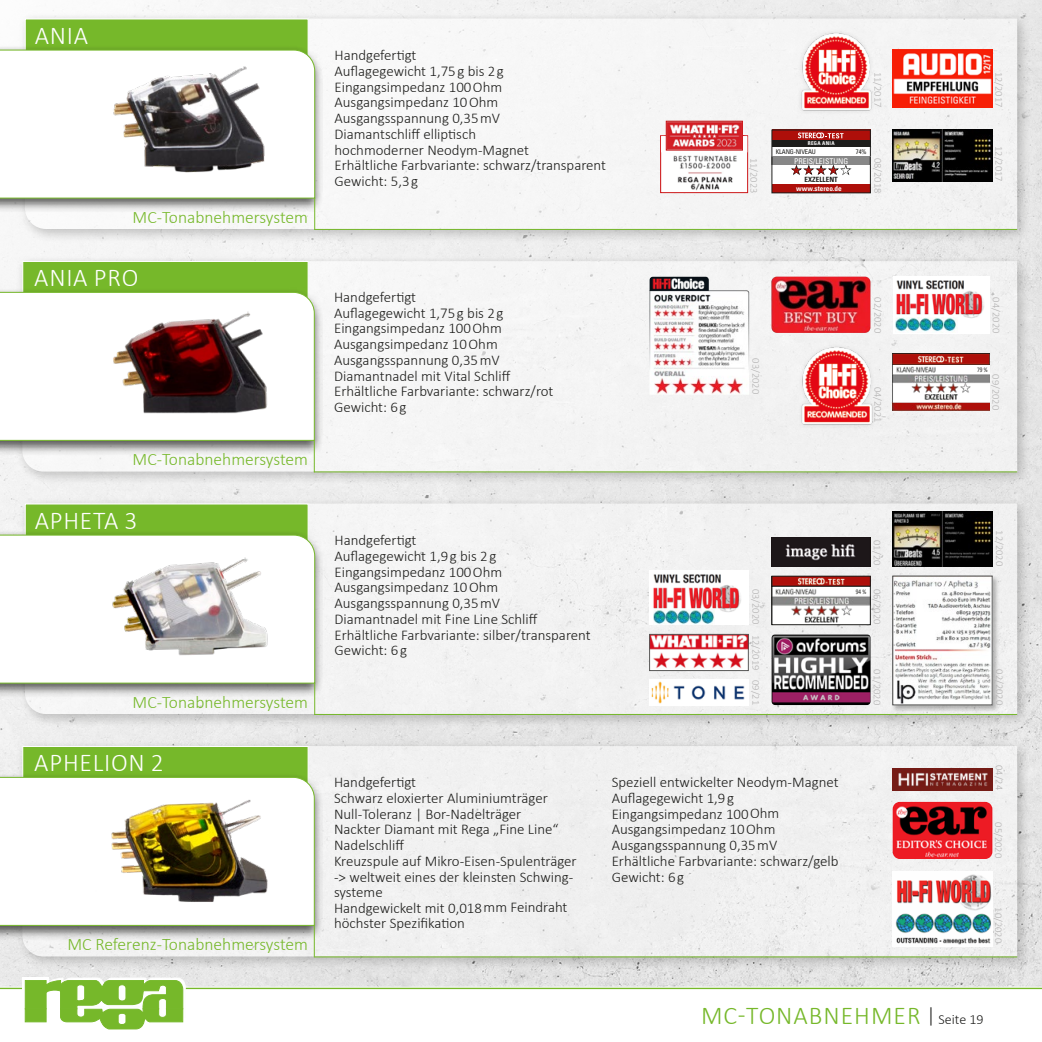
<style>
.page{position:relative;width:1042px;height:1042px;background:#fff}
.page>*{position:absolute;margin:0;border:0;box-sizing:border-box;transform-origin:0 0}
.t1{font:300 25.72px "Calibri";letter-spacing:.03em;color:#fff}
.t2{font:300 25.72px "Calibri";letter-spacing:.04em;color:#76b82a}
.t3{font:300 17.5px "Calibri";color:#76b82a}
.t4{font:300 14.88px/15.8px "Calibri";color:#1d1d1b}
.t5{font:11.2px "Zapf Dingbats ITC";color:#ae0f0a}
.t6{font:300 10.5px "Calibri";color:#b3b2b2}
.t7{font:condensed 7.88px "Univers LT Std";color:#fff}
.t8{font:700 condensed 7.17px "Univers LT Std";color:#fff}
.t9{font:700 condensed 7.17px "Univers LT Std";color:#1d1d1b}
.t10{font:7px "Calibri";color:#1d1d1b;scale:.75 1}
.t11{font:condensed 6.48px "Univers LT Std";letter-spacing:-.03em;color:#1d1d1b}
.t12{font:700 condensed 5.25px "Univers LT Std";letter-spacing:.06em;color:#fff}
.s1{color:#fff}
.s2{font-size:6.83px}
.s3{font-size:21px;color:#1d1d1b}
.s4{font-size:14px;color:#1d1d1b}
</style>
<div class="page">
<div style="left:0;top:0;width:1042px;height:1042px;background:linear-gradient(to right,#f2f2f2,#e2e2e2)"></div>
<div style="left:18px;top:12px;width:1013px;height:231px;background:#1d1d1b;opacity:.5"></div>
<div style="left:25px;top:19px;width:992px;height:210px;background:#f6f6f6"></div>
<div style="left:25px;top:19px;width:283px;height:155px;background:#76b82a"></div>
<div style="left:0;top:45px;width:324px;height:168px;background:#1d1d1b;opacity:.75"></div>
<div style="left:0;top:49px;width:316px;height:150px;background:#fff"></div>
<div style="left:0;top:988px;width:1042px;height:54px;background:#fff"></div>
<div style="left:15px;top:254px;width:1016px;height:232px;background:#1d1d1b;opacity:.5"></div>
<div style="left:22px;top:261px;width:995px;height:210px;background:#f4f4f4"></div>
<img style="left:892px;top:365px;width:97px;height:45px">
<div style="left:22px;top:261px;width:286px;height:167px;background:#76b82a;border:1px solid #fff"></div>
<hr style="left:314px;top:471px;width:703px;height:1px;background:#76b82a">
<hr style="left:314px;top:229px;width:703px;height:1px;background:#76b82a">
<hr style="left:314px;top:198px;width:1px;height:32px;background:#76b82a">
<div style="left:0;top:287px;width:323px;height:168px;background:#1d1d1b;opacity:.75"></div>
<div style="left:0;top:291px;width:315px;height:150px;background:#fff"></div>
<div style="left:18px;top:496px;width:1013px;height:232px;background:#1d1d1b;opacity:.5"></div>
<div style="left:25px;top:503px;width:992px;height:211px;background:#f2f2f2"></div>
<div style="left:25px;top:503px;width:283px;height:156px;background:#76b82a;border:1px solid #fff"></div>
<div style="left:0;top:530px;width:324px;height:168px;background:#1d1d1b;opacity:.75"></div>
<div style="left:0;top:534px;width:316px;height:150px;background:#fff"></div>
<div style="left:15px;top:739px;width:1016px;height:232px;background:#1d1d1b;opacity:.5"></div>
<div style="left:22px;top:746px;width:995px;height:210px;background:#f1f1f1"></div>
<div style="left:22px;top:746px;width:286px;height:167px;background:#76b82a;border:1px solid #fff"></div>
<hr style="left:314px;top:714px;width:703px;height:1px;background:#76b82a">
<hr style="left:314px;top:683px;width:1px;height:32px;background:#76b82a">
<img style="left:108px;top:65px;width:168px;height:120px">
<img style="left:102px;top:548px;width:183px;height:117px">
<img style="left:103px;top:308px;width:171px;height:118px">
<img style="left:892px;top:49px;width:100px;height:59px">
<img style="left:892px;top:130px;width:100px;height:52px">
<div style="left:771px;top:130px;width:99px;height:63px;background:#fff"></div>
<div style="left:772px;top:130px;width:98px;height:10px;background:#ae0f0a"></div>
<div style="left:772px;top:185px;width:98px;height:8px;background:#ae0f0a"></div>
<svg style="left:798px;top:132px;width:45px;height:6px"></svg>
<div style="left:771px;top:130px;width:99px;height:63px;border:1px solid #1d1d1b"></div>
<div style="left:772px;top:140px;width:98px;height:6px;background:#1d1d1b"></div>
<div style="left:772px;top:157px;width:98px;height:8px;background:#878787"></div>
<svg style="left:791px;top:164px;width:61px;height:11px"></svg>
<div style="left:892px;top:277px;width:97px;height:57px;background:#fff"></div>
<div style="left:797px;top:28px;width:79px;height:87px;background:#f3f3f3"></div>
<img style="left:800px;top:32px;width:72px;height:79px">
<img style="left:896px;top:280px;width:88px;height:38px">
<img style="left:895px;top:317px;width:62px;height:15px">
<img style="left:892px;top:872px;width:100px;height:75px">
<div style="left:0;top:772px;width:323px;height:168px;background:#1d1d1b;opacity:.75"></div>
<div style="left:0;top:776px;width:315px;height:150px;background:#fff"></div>
<img style="left:95px;top:772px;width:184px;height:147px">
<hr style="left:314px;top:956px;width:703px;height:1px;background:#76b82a">
<img style="left:771px;top:277px;width:99px;height:56px">
<img style="left:892px;top:354px;width:97px;height:11px">
<img style="left:892px;top:802px;width:100px;height:57px">
<img style="left:649px;top:290px;width:100px;height:105px">
<img style="left:892px;top:512px;width:100px;height:54px">
<div style="left:891px;top:575px;width:108px;height:137px;background:#1d1d1b;opacity:.3"></div>
<img style="left:894px;top:578px;width:96px;height:125px">
<div style="left:892px;top:576px;width:100px;height:129px;border:1px solid #575756"></div>
<img style="left:774px;top:578px;width:94px;height:6px">
<div style="left:772px;top:576px;width:98px;height:10px;border:1px solid #1d1d1b"></div>
<svg style="left:774px;top:588px;width:94px;height:35px"></svg>
<div style="left:772px;top:586px;width:98px;height:39px;border:1px solid #1d1d1b"></div>
<img style="left:771px;top:537px;width:99px;height:29px">
<img style="left:771px;top:634px;width:99px;height:71px">
<img style="left:649px;top:679px;width:99px;height:26px">
<img style="left:651px;top:636px;width:95px;height:33px">
<div style="left:649px;top:634px;width:99px;height:37px;border:1px solid #575756"></div>
<div style="left:649px;top:570px;width:99px;height:55px;background:#fff"></div>
<img style="left:653px;top:574px;width:88px;height:38px">
<img style="left:653px;top:610px;width:62px;height:14px">
<hr style="left:314px;top:440px;width:1px;height:32px;background:#76b82a">
<hr style="left:314px;top:925px;width:1px;height:32px;background:#76b82a">
<img style="left:649px;top:277px;width:60px;height:14px">
<div style="left:24px;top:976px;width:165px;height:42px;background:#e7e7e7"></div>
<svg style="left:0;top:977px;width:1042px;height:52px"></svg>
<div style="left:797px;top:342px;width:79px;height:87px;background:#f1f1f1"></div>
<img style="left:801px;top:346px;width:72px;height:80px">
<img style="left:892px;top:768px;width:100px;height:22px">
<img style="left:662px;top:152px;width:84px;height:39px">
<div style="left:660px;top:136px;width:88px;height:57px;border:1px solid #cd1719"></div>
<svg style="left:661px;top:136px;width:86px;height:16px"></svg>
<img style="left:668px;top:123px;width:72px;height:25px">
<div style="left:666px;top:121px;width:76px;height:29px;border:1px solid #cd1719"></div>
<h1 class="t1" style="left:35px;top:19px;width:55px">ANIA</h1>
<p class="t3" style="left:133px;top:206px;width:177px">MC-Tonabnehmersystem</p>
<h1 class="t1" style="left:34px;top:261px;width:106px">ANIA PRO</h1>
<p class="t3" style="left:133px;top:448px;width:177px">MC-Tonabnehmersystem</p>
<h1 class="t1" style="left:35px;top:504px;width:104px">APHETA 3</h1>
<p class="t3" style="left:133px;top:691px;width:177px">MC-Tonabnehmersystem</p>
<h1 class="t1" style="left:34px;top:746px;width:131px">APHELION 2</h1>
<p class="t3" style="left:67px;top:933px;width:242px">MC Referenz-Tonabnehmersystem</p>
<p class="t4" style="left:334px;top:47px;width:273px">Handgefertigt<br>Auflagegewicht 1,75g bis 2g<br>Eingangsimpedanz 100Ohm<br>Ausgangsimpedanz 10Ohm<br>Ausgangsspannung 0,35mV<br>Diamantschliff elliptisch<br>hochmoderner Neodym-Magnet<br>Erhältliche Farbvariante: schwarz/transparent<br>Gewicht: 5,3g</p>
<p class="t4" style="left:334px;top:289px;width:221px">Handgefertigt<br>Auflagegewicht 1,75g bis 2g<br>Eingangsimpedanz 100Ohm<br>Ausgangsimpedanz 10Ohm<br>Ausgangsspannung 0,35mV<br>Diamantnadel mit Vital Schliff<br>Erhältliche Farbvariante: schwarz/rot<br>Gewicht: 6g</p>
<p class="t4" style="left:334px;top:532px;width:258px">Handgefertigt<br>Auflagegewicht 1,9g bis 2g<br>Eingangsimpedanz 100Ohm<br>Ausgangsimpedanz 10Ohm<br>Ausgangsspannung 0,35mV<br>Diamantnadel mit Fine Line Schliff<br>Erhältliche Farbvariante: silber/transparent<br>Gewicht: 6g</p>
<p class="t6" style="left:760px;top:157px;width:37px;rotate:90deg">11/2023</p>
<p class="t6" style="left:884px;top:72px;width:37px;rotate:90deg">11/2017</p>
<p class="t12" style="left:808px;top:140px;width:28px">REGA ANIA</p>
<p class="t11" style="left:776px;top:148px;width:42px">KLANG-NIVEAU</p>
<p class="t11" style="left:856px;top:148px;width:12px">74%</p>
<p class="t7" style="left:794px;top:156px;width:56px">PREIS/LEISTUNG</p>
<p class="t5" style="left:792px;top:165px;width:60px">★★★★<span class="s1">★</span></p>
<p class="t9" style="left:804px;top:175px;width:35px">EXZELLENT</p>
<p class="t6" style="left:884px;top:157px;width:37px;rotate:90deg">08/2018</p>
<p class="t8" style="left:796px;top:184px;width:47px">www.stereo.de</p>
<p class="t6" style="left:762px;top:358px;width:37px;rotate:90deg">03/2020</p>
<p class="t6" style="left:884px;top:297px;width:37px;rotate:90deg">02/2020</p>
<p class="t6" style="left:884px;top:387px;width:37px;rotate:90deg">04/2021</p>
<p class="t6" style="left:762px;top:589px;width:37px;rotate:90deg">03/2020</p>
<p class="t6" style="left:762px;top:634px;width:37px;rotate:90deg">12/2019</p>
<p class="t6" style="left:762px;top:680px;width:27px;rotate:90deg">09/21</p>
<p class="t6" style="left:884px;top:540px;width:27px;rotate:90deg">01/20</p>
<p class="t6" style="left:884px;top:588px;width:37px;rotate:90deg">06/2020</p>
<p class="t10" style="left:856px;top:587px;width:15px">94 %</p>
<p class="t6" style="left:884px;top:669px;width:37px;rotate:90deg">01/2020</p>
<p class="t4" style="left:334px;top:774px;width:244px">Handgefertigt<br>Schwarz eloxierter Aluminiumträger<br>Null-Toleranz | Bor-Nadelträger<br>Nackter Diamant mit Rega „Fine Line“<br>Nadelschliff<br>Kreuzspule auf Mikro-Eisen-Spulenträger -&gt; weltweit eines der kleinsten Schwing&shy;systeme<br>Handgewickelt mit 0,018mm Feindraht höchster Spezifikation</p>
<p class="t4" style="left:612px;top:774px;width:228px">Speziell entwickelter Neodym-Magnet<br>Auflagegewicht 1,9g<br>Eingangsimpedanz 100Ohm<br>Ausgangsimpedanz 10Ohm<br>Ausgangsspannung 0,35mV<br>Erhältliche Farbvariante: schwarz/gelb<br>Gewicht: 6g</p>
<p class="t6" style="left:1005px;top:72px;width:37px;rotate:90deg">12/2017</p>
<p class="t6" style="left:1005px;top:146px;width:37px;rotate:90deg">12/2017</p>
<p class="t6" style="left:1003px;top:297px;width:37px;rotate:90deg">04/2020</p>
<p class="t10" style="left:977px;top:365px;width:15px"><span class="s2">7</span>9 %</p>
<p class="t6" style="left:1002px;top:374px;width:37px;rotate:90deg">09/2020</p>
<p class="t6" style="left:1006px;top:530px;width:37px;rotate:90deg">12/2020</p>
<p class="t6" style="left:1006px;top:669px;width:37px;rotate:90deg">02/2020</p>
<p class="t6" style="left:1005px;top:765px;width:27px;rotate:90deg">04/24</p>
<p class="t6" style="left:1005px;top:822px;width:37px;rotate:90deg">05/2020</p>
<p class="t6" style="left:1005px;top:907px;width:37px;rotate:90deg">10/2020</p>
<h1 class="t2" style="left:701px;top:999px;width:284px">MC-TONABNEHMER <span class="s3">|</span> <span class="s4">Seite 19</span></h1>
</div>
